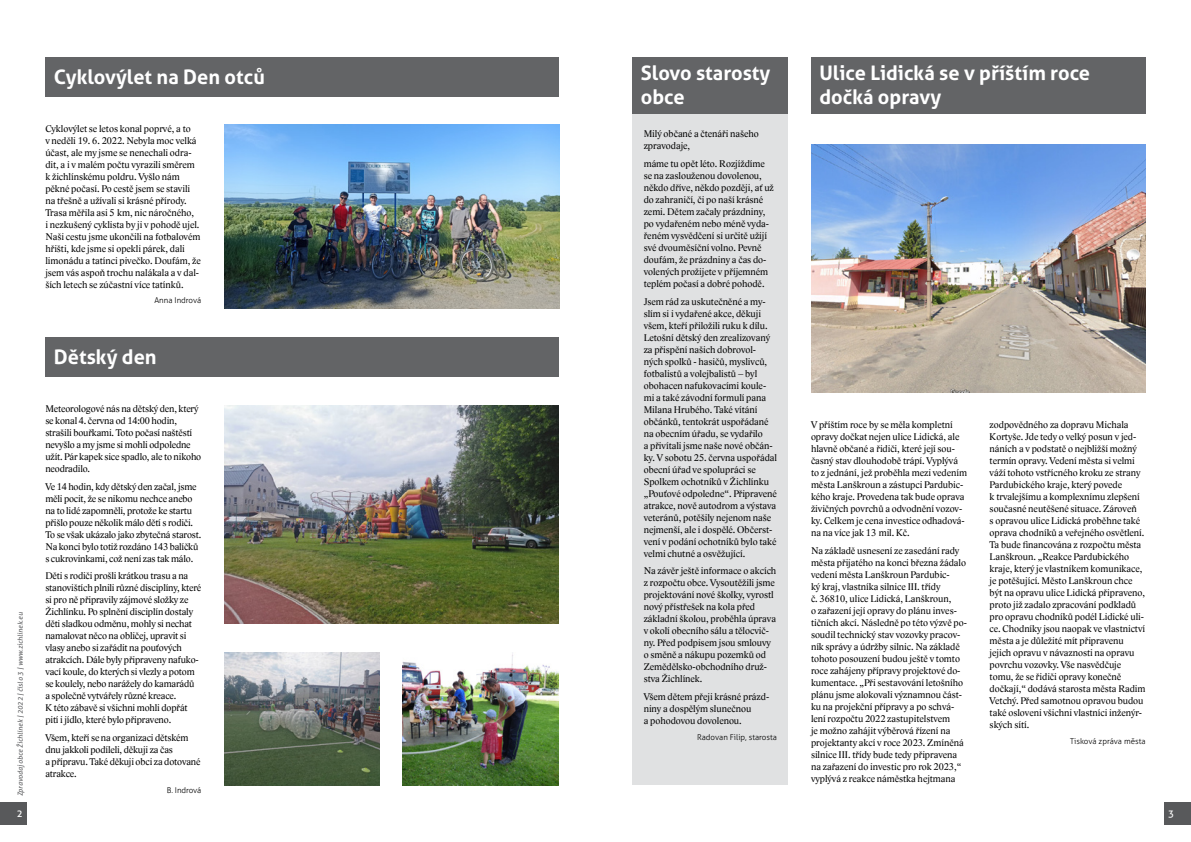
<style>
.page{position:relative;width:1191px;height:842px;background:#fff}
.page>*{position:absolute;margin:0;border:0;box-sizing:border-box;transform-origin:0 0}
.zakladni_text{font:700 20px/24px "Aller";color:#fff}
.zakladni_text-2{font:10px/12px "Lido STFCE";color:#000}
.t1{font:10px "Aller";color:#fff}
.podpis{font:300 8px "Aller";color:#000}
.t2{font:italic 7px "Aller";color:#636466}
</style>
<div class="page">
<div style="left:1164px;top:803px;width:27px;height:22px;background:#58595b"></div>
<div style="left:0;top:803px;width:27px;height:22px;background:#58595b"></div>
<img style="left:224px;top:652px;width:156px;height:133px">
<img style="left:224px;top:405px;width:334px;height:219px">
<img style="left:224px;top:125px;width:335px;height:184px">
<img style="left:403px;top:652px;width:155px;height:133px">
<div style="left:45px;top:57px;width:513px;height:39px;background:#636466"></div>
<div style="left:45px;top:337px;width:513px;height:40px;background:#636466"></div>
<div style="left:632px;top:113px;width:156px;height:672px;background:#e0e1e2"></div>
<div style="left:811px;top:57px;width:334px;height:56px;background:#636466"></div>
<div style="left:632px;top:57px;width:156px;height:56px;background:#636466"></div>
<img style="left:811px;top:145px;width:334px;height:248px">
<p class="zakladni_text" style="left:819px;top:61px;width:272px">Ulice Lidická se v příštím roce dočká opravy</p>
<p class="zakladni_text" style="left:641px;top:61px;width:131px">Slovo starosty obce</p>
<p class="zakladni_text-2" style="left:643px;top:128px;width:117px">Milý občané a čtenáři našeho zpravodaje,</p>
<p class="zakladni_text-2" style="left:643px;top:158px;width:132px">máme tu opět léto. Rozjíždíme se na zaslouženou dovolenou, někdo dříve, někdo později, ať už do zahraničí, či po naší krásné zemi. Dětem začaly prázdniny, po vydařeném nebo méně vyda&shy;řeném vysvědčení si určitě užijí své dvouměsíční volno. Pevně doufám, že prázdniny a čas do&shy;volených prožijete v příjemném teplém počasí a dobré pohodě.</p>
<p class="zakladni_text-2" style="left:643px;top:295px;width:135px">Jsem rád za uskutečněné a my&shy;slím si i vydařené akce, děkuji všem, kteří přiložili ruku k dílu.<br>Letošní dětský den zrealizovaný za přispění našich dobrovol&shy;ných spolků - hasičů, myslivců, fotbalistů a volejbalistů – byl obohacen nafukovacími koule&shy;mi a také závodní formulí pana<br>Milana Hrubého. Také vítání občánků, tentokrát uspořádané na obecním úřadu, se vydařilo<br>a přivítali jsme naše nové občán&shy;ky. V sobotu 25. června uspořádal obecní úřad ve spolupráci se<br>Spolkem ochotníků v Žichlínku „Pouťové odpoledne“. Připravené atrakce, nově autodrom a výstava veteránů, potěšily nejenom naše nejmenší, ale i dospělé. Občerst&shy;vení v podání ochotníků bylo také velmi chutné a osvěžující.</p>
<p class="zakladni_text-2" style="left:643px;top:565px;width:134px">Na závěr ještě informace o akcích z rozpočtu obce. Vysoutěžili jsme projektování nové školky, vyrostl nový přístřešek na kola před základní školou, proběhla úprava v okolí obecního sálu a tělocvič&shy;ny. Před podpisem jsou smlouvy o směně a nákupu pozemků od<br>Zemědělsko-‑obchodního druž&shy;stva Žichlínek.</p>
<p class="zakladni_text-2" style="left:643px;top:691px;width:127px">Všem dětem přeji krásné prázd&shy;niny a dospělým slunečnou<br>a pohodovou dovolenou.</p>
<p class="podpis" style="left:697px;top:732px;width:81px">Radovan Filip, starosta</p>
<p class="zakladni_text" style="left:54px;top:65px;width:212px">Cyklovýlet na Den otců</p>
<p class="zakladni_text-2" style="left:45px;top:122px;width:157px">Cyklovýlet se letos konal poprvé, a to<br>v neděli 19. 6. 2022. Nebyla moc velká účast, ale my jsme se nenechali odra&shy;dit, a i v malém počtu vyrazili směrem k žichlínskému poldru. Vyšlo nám pěkné počasí. Po cestě jsem se stavili na třešně a užívali si krásné přírody.<br>Trasa měřila asi 5 km, nic náročného,<br>i nezkušený cyklista by ji v pohodě ujel.<br>Naši cestu jsme ukončili na fotbalovém hřišti, kde jsme si opekli párek, dali limonádu a tatínci pivečko. Doufám, že jsem vás aspoň trochu nalákala a v dal&shy;ších letech se zúčastní více tatínků.</p>
<p class="podpis" style="left:154px;top:296px;width:48px">Anna Indrová</p>
<p class="zakladni_text" style="left:54px;top:345px;width:104px">Dětský den</p>
<p class="zakladni_text-2" style="left:45px;top:403px;width:157px">Meteorologové nás na dětský den, který se konal 4. června od 14:00 hodin, strašili bouřkami. Toto počasí naštěstí nevyšlo a my jsme si mohli odpoledne užít. Pár kapek sice spadlo, ale to nikoho neodradilo.</p>
<p class="zakladni_text-2" style="left:45px;top:480px;width:157px">Ve 14 hodin, kdy dětský den začal, jsme měli pocit, že se nikomu nechce anebo na to lidé zapomněli, protože ke startu přišlo pouze několik málo dětí s rodiči.<br>To se však ukázalo jako zbytečná starost.<br>Na konci bylo totiž rozdáno 143 balíčků s cukrovinkami, což není zas tak málo.</p>
<p class="zakladni_text-2" style="left:45px;top:570px;width:157px">Děti s rodiči prošli krátkou trasu a na stanovištích plnili různé disciplíny, které si pro ně připravily zájmové složky ze Žichlínku. Po splnění disciplín dostaly děti sladkou odměnu, mohly si nechat namalovat něco na obličej, upravit si vlasy anebo si zařádit na pouťových atrakcích. Dále byly připraveny nafuko&shy;vací koule, do kterých si vlezly a potom se koulely, nebo narážely do kamarádů a společně vytvářely různé kreace.<br>K této zábavě si všichni mohli dopřát pití i jídlo, které bylo připraveno.</p>
<p class="zakladni_text-2" style="left:45px;top:732px;width:157px">Všem, kteří se na organizaci dětském dnu jakkoli podíleli, děkuji za čas<br>a přípravu. Také děkuji obci za dotované atrakce.</p>
<p class="podpis" style="left:167px;top:785px;width:36px">B. Indrová</p>
<p class="zakladni_text-2" style="left:811px;top:419px;width:157px">V příštím roce by se měla kompletní opravy dočkat nejen ulice Lidická, ale hlavně občané a řidiči, které její sou&shy;časný stav dlouhodobě trápí. Vyplývá to z jednání, jež proběhla mezi vedením města Lanškroun a zástupci Pardubic&shy;kého kraje. Provedena tak bude oprava živičných povrchů a odvodnění vozov&shy;ky. Celkem je cena investice odhadová&shy;na na více jak 13 mil. Kč.</p>
<p class="zakladni_text-2" style="left:811px;top:544px;width:157px">Na základě usnesení ze zasedání rady města přijatého na konci března žádalo vedení města Lanškroun Pardubic-<br>ký kraj, vlastníka silnice III. třídy<br>č. 36810, ulice Lidická, Lanškroun,<br>o zařazení její opravy do plánu inves&shy;tičních akcí. Následně po této výzvě po&shy;soudil technický stav vozovky pracov&shy;ník správy a údržby silnic. Na základě tohoto posouzení budou ještě v tomto roce zahájeny přípravy projektové do&shy;kumentace. „Při sestavování letošního plánu jsme alokovali významnou část&shy;ku na projekční přípravy a po schvá&shy;lení rozpočtu 2022 zastupitelstvem<br>je možno zahájit výběrová řízení na projektanty akcí v roce 2023. Zmíněná silnice III. třídy bude tedy připravena na zařazení do investic pro rok 2023,“ vyplývá z reakce náměstka hejtmana</p>
<p class="zakladni_text-2" style="left:989px;top:419px;width:157px">zodpovědného za dopravu Michala Kortyše. Jde tedy o velký posun v jed&shy;náních a v podstatě o nejbližší možný termín opravy. Vedení města si velmi váží tohoto vstřícného kroku ze strany Pardubického kraje, který povede<br>k trvalejšímu a komplexnímu zlepšení současné neutěšené situace. Zároveň<br>s opravou ulice Lidická proběhne také oprava chodníků a veřejného osvětlení.<br>Ta bude financována z rozpočtu města Lanškroun. „Reakce Pardubického kraje, který je vlastníkem komunikace, je potěšující. Město Lanškroun chce být na opravu ulice Lidická připraveno, proto již zadalo zpracování podkladů pro opravu chodníků podél Lidické uli&shy;ce. Chodníky jsou naopak ve vlastnictví města a je důležité mít připravenu jejich opravu v návaznosti na opravu povrchu vozovky. Vše nasvědčuje tomu, že se řidiči opravy konečně dočkají,“ dodává starosta města Radim Vetchý. Před samotnou opravou budou také osloveni všichni vlastníci inženýr&shy;ských sítí.</p>
<p class="podpis" style="left:1070px;top:736px;width:77px">Tisková zpráva města</p>
<p class="t2" style="left:16px;top:796px;width:186px;rotate:-90deg">Zpravodaj obce Žichlínek | 2022 | číslo 3 | www.zichlinek.eu</p>
<p class="t1" style="left:17px;top:808px;width:7px">2</p>
<p class="t1" style="left:1168px;top:808px;width:7px">3</p>
</div>
